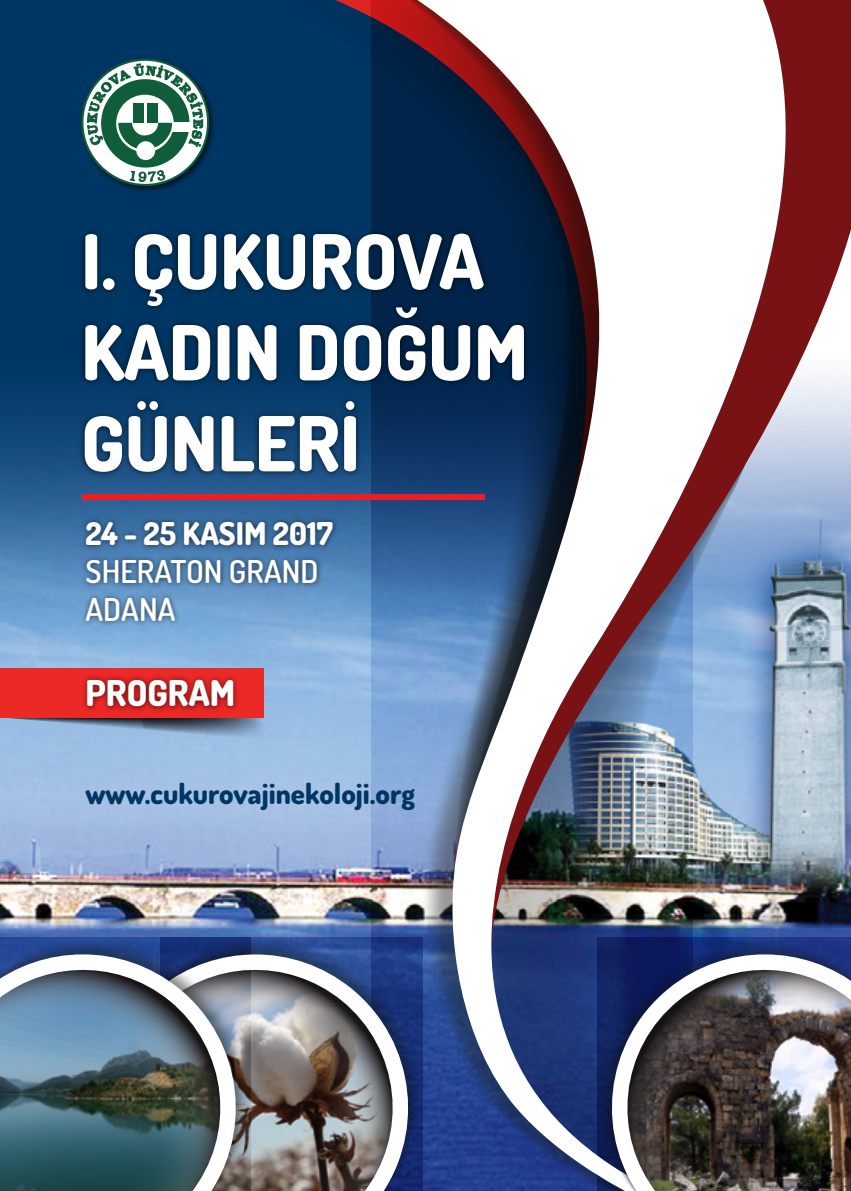
<style>
.page{position:relative;width:851px;height:1191px;background:#fff}
.page>*{position:absolute;margin:0;border:0;box-sizing:border-box;transform-origin:0 0}
.t1{font:800 75.8px/91px "Dosis";color:#fff}
.t2{font:800 35.6px "Dosis";color:#fff}
.t3{font:600 31.4px/37.8px "Dosis";color:#fff}
.t4{font:800 31.4px "Dosis";color:#fff}
.t5{font:800 28.6px "Dosis";color:#003663}
</style>
<div class="page">
<div style="left:0;top:0;width:850px;height:1191px;background:#003663"></div>
<img style="left:0;top:402px;width:210px;height:535px">
<img style="left:210px;top:500px;width:92px;height:437px">
<svg style="left:840px;top:0;width:10px;height:937px"></svg>
<img style="left:302px;top:0;width:538px;height:1191px">
<img style="left:73px;top:215px;width:463px;height:283px">
<div style="left:83px;top:494px;width:402px;height:6px;background:#ed1d24"></div>
<img style="left:77px;top:509px;width:264px;height:128px">
<img style="left:255px;top:942px;width:172px;height:249px">
<img style="left:0;top:942px;width:255px;height:249px">
<img style="left:592px;top:942px;width:258px;height:249px">
<img style="left:81px;top:58px;width:133px;height:133px">
<svg style="left:81px;top:59px;width:128px;height:127px"></svg>
<div style="left:83px;top:61px;width:124px;height:123px;background:#fff;border-radius:50%"></div>
<div style="left:101px;top:79px;width:88px;height:89px;background:#105d3a;border-radius:50%"></div>
<svg style="left:129px;top:170px;width:37px;height:12px"></svg>
<div style="left:136px;top:141px;width:19px;height:19px;background:#fff;border-radius:50%"></div>
<svg style="left:86px;top:63px;width:118px;height:87px"></svg>
<svg style="left:0;top:717px;width:264px;height:23px"></svg>
<div style="left:0;top:668px;width:264px;height:49px;background:#eb2927"></div>
<img style="left:77px;top:667px;width:167px;height:56px">
<p class="t1" style="left:81px;top:215px;width:448px">I. ÇUKUROVA<br>KADIN DOĞUM<br>GÜNLERİ</p>
<p class="t4" style="left:86px;top:513px;width:249px">24 - 25 KASIM 2017</p>
<p class="t3" style="left:86px;top:552px;width:234px">SHERATON GRAND<br>ADANA</p>
<p class="t2" style="left:86px;top:670px;width:151px">PROGRAM</p>
<p class="t5" style="left:86px;top:775px;width:331px">www.cukurovajinekoloji.org</p>
</div>
